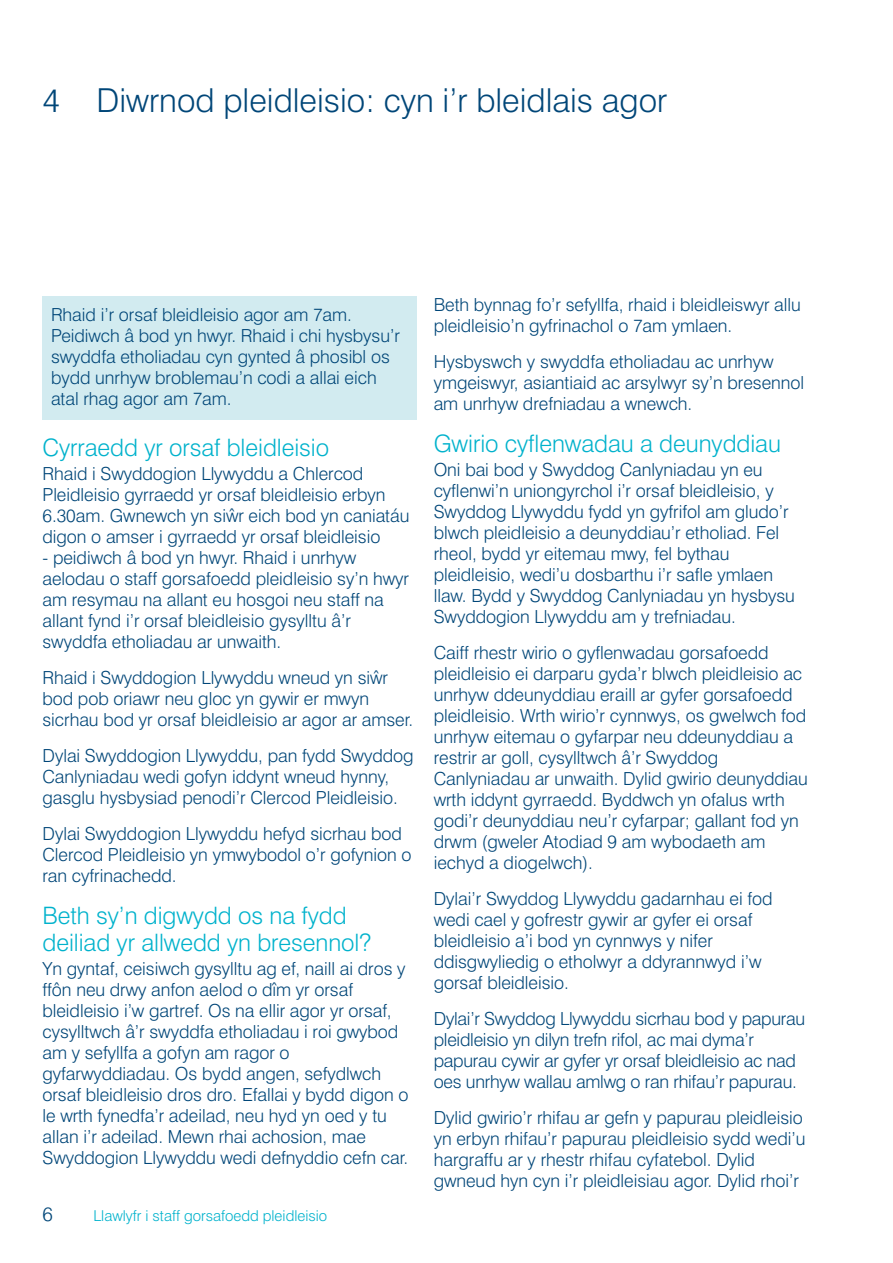
<style>
.page{position:relative;width:893px;height:1263px;background:#fff}
.page>*{position:absolute;margin:0;border:0;box-sizing:border-box;transform-origin:0 0}
.t1{font:300 33px "Swiss 721 BT";color:#004678}
.t2{font:300 24px/27px "Swiss 721 BT";letter-spacing:-.005em;color:#00b2cc}
.t3{font:300 19.5px "Swiss 721 BT";color:#004678}
.t4{font:300 18px/21px "Swiss 721 BT";letter-spacing:-.005em;color:#004678}
.t5{font:300 15px "Swiss 721 BT";color:#00b2cc}
</style>
<div class="page">
<div style="left:43px;top:296px;width:374px;height:124px;background:#d2ebf0"></div>
<h1 class="t1" style="left:43px;top:80px;width:626px">4 Diwrnod pleidleisio: cyn i’r bleidlais agor</h1>
<p class="t4" style="left:51px;top:304px;width:350px">Rhaid i’r orsaf bleidleisio agor am 7am.<br>Peidiwch â bod yn hwyr. Rhaid i chi hysbysu’r swyddfa etholiadau cyn gynted â phosibl os bydd unrhyw broblemau’n codi a allai eich atal rhag agor am 7am.</p>
<h2 class="t2" style="left:43px;top:434px;width:288px">Cyrraedd yr orsaf bleidleisio</h2>
<p class="t4" style="left:43px;top:463px;width:368px">Rhaid i Swyddogion Llywyddu a Chlercod Pleidleisio gyrraedd yr orsaf bleidleisio erbyn 6.30am. Gwnewch yn siwˆr eich bod yn caniatáu digon o amser i gyrraedd yr orsaf bleidleisio</p>
<p class="t4" style="left:43px;top:547px;width:368px">- peidiwch â bod yn hwyr. Rhaid i unrhyw aelodau o staff gorsafoedd pleidleisio sy’n hwyr am resymau na allant eu hosgoi neu staff na allant fynd i’r orsaf bleidleisio gysylltu â’r swyddfa etholiadau ar unwaith.</p>
<p class="t4" style="left:43px;top:667px;width:372px">Rhaid i Swyddogion Llywyddu wneud yn siwˆr bod pob oriawr neu gloc yn gywir er mwyn sicrhau bod yr orsaf bleidleisio ar agor ar amser.</p>
<p class="t4" style="left:43px;top:745px;width:373px">Dylai Swyddogion Llywyddu, pan fydd Swyddog<br>Canlyniadau wedi gofyn iddynt wneud hynny, gasglu hysbysiad penodi’r Clercod Pleidleisio.</p>
<p class="t4" style="left:43px;top:823px;width:370px">Dylai Swyddogion Llywyddu hefyd sicrhau bod<br>Clercod Pleidleisio yn ymwybodol o’r gofynion o ran cyfrinachedd.</p>
<h2 class="t2" style="left:43px;top:902px;width:330px">Beth sy’n digwydd os na fydd deiliad yr allwedd yn bresennol?</h2>
<p class="t4" style="left:43px;top:958px;width:368px">Yn gyntaf, ceisiwch gysylltu ag ef, naill ai dros y ffôn neu drwy anfon aelod o dîm yr orsaf bleidleisio i’w gartref. Os na ellir agor yr orsaf, cysylltwch â’r swyddfa etholiadau i roi gwybod am y sefyllfa a gofyn am ragor o gyfarwyddiadau. Os bydd angen, sefydlwch orsaf bleidleisio dros dro. Efallai y bydd digon o le wrth fynedfa’r adeilad, neu hyd yn oed y tu allan i’r adeilad. Mewn rhai achosion, mae Swyddogion Llywyddu wedi defnyddio cefn car.</p>
<p class="t3" style="left:43px;top:1202px;width:12px">6</p>
<p class="t5" style="left:94px;top:1207px;width:235px">Llawlyfr i staff gorsafoedd pleidleisio</p>
<p class="t4" style="left:434px;top:294px;width:369px">Beth bynnag fo’r sefyllfa, rhaid i bleidleiswyr allu pleidleisio’n gyfrinachol o 7am ymlaen.</p>
<p class="t4" style="left:434px;top:351px;width:372px">Hysbyswch y swyddfa etholiadau ac unrhyw ymgeiswyr, asiantiaid ac arsylwyr sy’n bresennol am unrhyw drefniadau a wnewch.</p>
<h2 class="t2" style="left:434px;top:430px;width:349px">Gwirio cyflenwadau a deunyddiau</h2>
<p class="t4" style="left:434px;top:459px;width:363px">Oni bai bod y Swyddog Canlyniadau yn eu cyflenwi’n uniongyrchol i’r orsaf bleidleisio, y Swyddog Llywyddu fydd yn gyfrifol am gludo’r blwch pleidleisio a deunyddiau’r etholiad. Fel rheol, bydd yr eitemau mwy, fel bythau pleidleisio, wedi’u dosbarthu i’r safle ymlaen llaw. Bydd y Swyddog Canlyniadau yn hysbysu Swyddogion Llywyddu am y trefniadau.</p>
<p class="t4" style="left:434px;top:642px;width:376px">Caiff rhestr wirio o gyflenwadau gorsafoedd pleidleisio ei darparu gyda’r blwch pleidleisio ac unrhyw ddeunyddiau eraill ar gyfer gorsafoedd pleidleisio. Wrth wirio’r cynnwys, os gwelwch fod unrhyw eitemau o gyfarpar neu ddeunyddiau a restrir ar goll, cysylltwch â’r Swyddog Canlyniadau ar unwaith. Dylid gwirio deunyddiau wrth iddynt gyrraedd. Byddwch yn ofalus wrth godi’r deunyddiau neu’r cyfarpar; gallant fod yn drwm (gweler Atodiad 9 am wybodaeth am iechyd a diogelwch).</p>
<p class="t4" style="left:434px;top:888px;width:340px">Dylai’r Swyddog Llywyddu gadarnhau ei fod wedi cael y gofrestr gywir ar gyfer ei orsaf bleidleisio a’i bod yn cynnwys y nifer ddisgwyliedig o etholwyr a ddyrannwyd i’w gorsaf bleidleisio.</p>
<p class="t4" style="left:434px;top:1008px;width:373px">Dylai’r Swyddog Llywyddu sicrhau bod y papurau pleidleisio yn dilyn trefn rifol, ac mai dyma’r papurau cywir ar gyfer yr orsaf bleidleisio ac nad oes unrhyw wallau amlwg o ran rhifau’r papurau.</p>
<p class="t4" style="left:434px;top:1107px;width:373px">Dylid gwirio’r rhifau ar gefn y papurau pleidleisio yn erbyn rhifau’r papurau pleidleisio sydd wedi’u hargraffu ar y rhestr rhifau cyfatebol. Dylid gwneud hyn cyn i’r pleidleisiau agor. Dylid rhoi’r</p>
</div>
